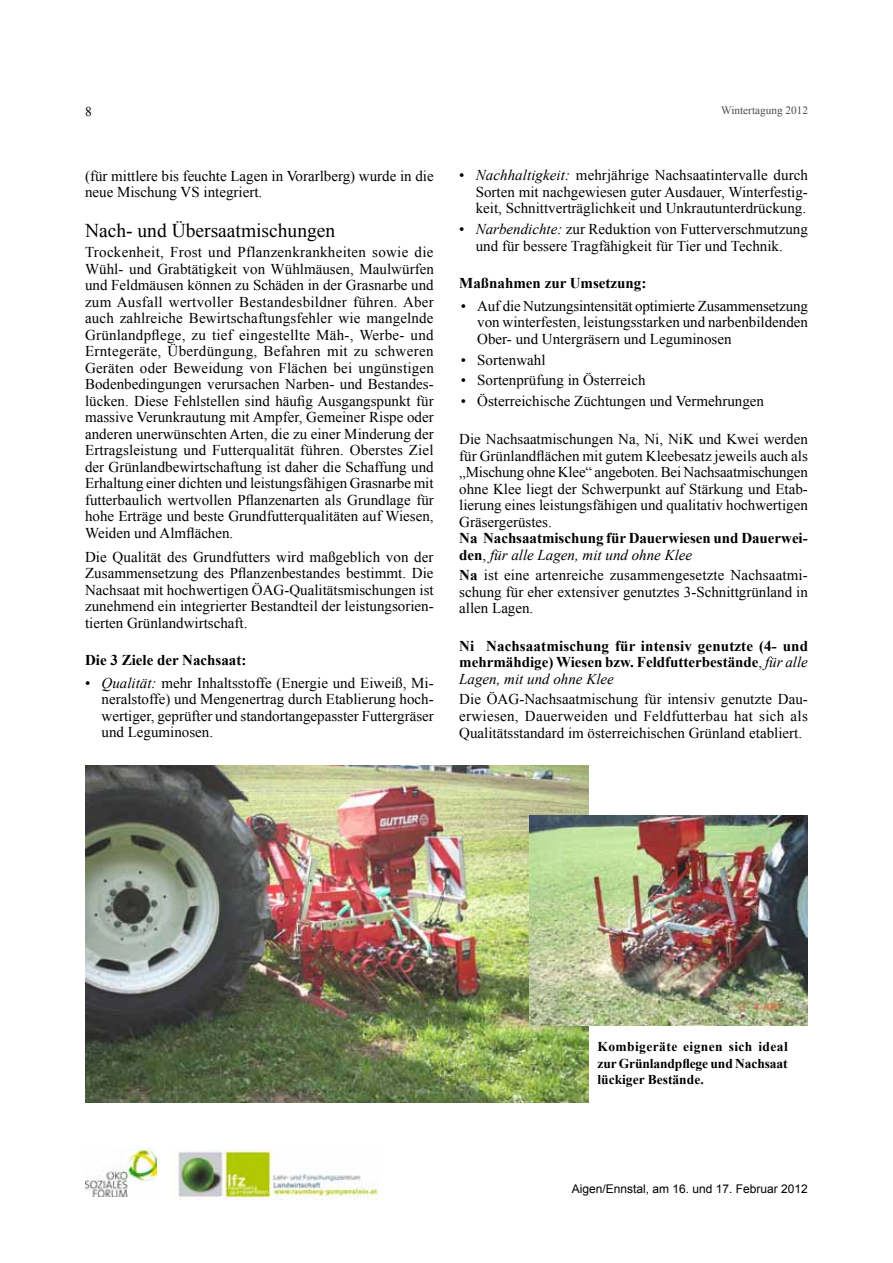
<style>
.page{position:relative;width:893px;height:1263px;background:#fff}
.page>*{position:absolute;margin:0;border:0;box-sizing:border-box;transform-origin:0 0}
.t1{font:19.5px "Times New Roman";color:#000}
.t2{font:15px/16.5px "Times New Roman";color:#000;text-align:justify}
.t3{font:700 15px/16.5px "Times New Roman";color:#000}
.t4{font:700 13.5px/16.5px "Times New Roman";letter-spacing:-.01em;color:#000;text-align:justify}
.t5{font:13.5px "Times New Roman";color:#000}
.t6{font:12px "Arial";color:#000}
.t7{font:11.25px "Times New Roman";color:#4b4b4d}
.s1{font-style:italic}
.s2{font-weight:400}
.s3{font-weight:400;font-style:italic}
.s4{font-weight:700}
</style>
<div class="page">
<img style="left:85px;top:1148px;width:72px;height:49px">
<img style="left:173px;top:1148px;width:206px;height:51px">
<img style="left:85px;top:765px;width:503px;height:337px">
<img style="left:529px;top:815px;width:279px;height:211px">
<p class="t5" style="left:85px;top:102px;width:8px">8</p>
<p class="t7" style="left:721px;top:103px;width:88px">Wintertagung 2012</p>
<p class="t2" style="left:85px;top:167px;width:350px">(für mittlere bis feuchte Lagen in Vorarlberg) wurde in die neue Mischung VS integriert.</p>
<h1 class="t1" style="left:85px;top:217px;width:252px">Nach- und Übersaatmischungen</h1>
<p class="t2" style="left:85px;top:244px;width:350px">Trockenheit, Frost und Pflanzenkrankheiten sowie die Wühl- und Grabtätigkeit von Wühlmäusen, Maulwürfen und Feldmäusen können zu Schäden in der Grasnarbe und zum Ausfall wertvoller Bestandesbildner führen. Aber auch zahlreiche Bewirtschaftungsfehler wie mangelnde Grünlandpflege, zu tief eingestellte Mäh-, Werbe- und Erntegeräte, Überdüngung, Befahren mit zu schweren Geräten oder Beweidung von Flächen bei ungünstigen Bodenbedingungen verursachen Narben- und Bestandes&shy;lücken. Diese Fehlstellen sind häufig Ausgangspunkt für massive Verunkrautung mit Ampfer, Gemeiner Rispe oder anderen unerwünschten Arten, die zu einer Minderung der Ertragsleistung und Futterqualität führen. Oberstes Ziel der Grünlandbewirtschaftung ist daher die Schaffung und Erhaltung einer dichten und leistungsfähigen Grasnarbe mit futterbaulich wertvollen Pflanzenarten als Grundlage für hohe Erträge und beste Grundfutterqualitäten auf Wiesen, Weiden und Almflächen.</p>
<p class="t2" style="left:85px;top:548px;width:350px">Die Qualität des Grundfutters wird maßgeblich von der Zusammensetzung des Pflanzenbestandes bestimmt. Die Nachsaat mit hochwertigen ÖAG-Qualitätsmischungen ist zunehmend ein integrierter Bestandteil der leistungsorien&shy;tierten Grünlandwirtschaft.</p>
<p class="t3" style="left:85px;top:651px;width:163px">Die 3 Ziele der Nachsaat:</p>
<p class="t2" style="left:102px;top:674px;width:334px;text-indent:-16px">• <span class="s1">Qualität:</span> mehr Inhaltsstoffe (Energie und Eiweiß, Mi&shy;neralstoffe) und Mengenertrag durch Etablierung hoch&shy;wertiger, geprüfter und standortangepasster Futtergräser und Leguminosen.</p>
<p class="t2" style="left:476px;top:167px;width:334px;text-indent:-17px">• <span class="s1">Nachhaltigkeit:</span> mehrjährige Nachsaatintervalle durch Sorten mit nachgewiesen guter Ausdauer, Winterfestig&shy;keit, Schnittverträglichkeit und Unkrautunterdrückung.</p>
<p class="t2" style="left:459px;top:221px;width:350px;text-align:center">• <span class="s1">Narbendichte:</span> zur Reduktion von Futterverschmutzung und für bessere Tragfähigkeit für Tier und Technik.</p>
<p class="t3" style="left:459px;top:274px;width:189px">Maßnahmen zur Umsetzung:</p>
<p class="t2" style="left:477px;top:297px;width:332px;text-indent:-16px">• Auf die Nutzungsintensität optimierte Zusammensetzung von winterfesten, leistungsstarken und narbenbildenden Ober- und Untergräsern und Leguminosen</p>
<p class="t2" style="left:461px;top:351px;width:86px">• Sortenwahl</p>
<p class="t2" style="left:461px;top:372px;width:186px">• Sortenprüfung in Österreich</p>
<p class="t2" style="left:461px;top:393px;width:305px">• Österreichische Züchtungen und Vermehrungen</p>
<p class="t2" style="left:459px;top:431px;width:350px">Die Nachsaatmischungen Na, Ni, NiK und Kwei werden für Grünlandflächen mit gutem Kleebesatz jeweils auch als „Mischung ohne Klee“ angeboten. Bei Nachsaatmischungen ohne Klee liegt der Schwerpunkt auf Stärkung und Etab&shy;lierung eines leistungsfähigen und qualitativ hochwertigen Gräsergerüstes.</p>
<p class="t3" style="left:459px;top:530px;width:350px">Na Nachsaatmischung für Dauerwiesen und Dauerwei&shy;den<span class="s2">,</span> <span class="s3">für alle Lagen, mit und ohne Klee</span></p>
<p class="t2" style="left:459px;top:567px;width:350px"><span class="s4">Na</span> ist eine artenreiche zusammengesetzte Nachsaatmi&shy;schung für eher extensiver genutztes 3-Schnittgrünland in allen Lagen.</p>
<p class="t3" style="left:459px;top:637px;width:350px;text-align:justify">Ni Nachsaatmischung für intensiv genutzte (4- und mehrmähdige) Wiesen bzw. Feldfutterbestände<span class="s2">,</span> <span class="s3">für alle Lagen, mit und ohne Klee</span></p>
<p class="t2" style="left:459px;top:691px;width:350px">Die ÖAG-Nachsaatmischung für intensiv genutzte Dau&shy;erwiesen, Dauerweiden und Feldfutterbau hat sich als Qualitätsstandard im österreichischen Grünland etabliert.</p>
<p class="t4" style="left:597px;top:1038px;width:192px">Kombigeräte eignen sich ideal zur Grünlandpflege und Nachsaat lückiger Bestände.</p>
<p class="t6" style="left:572px;top:1181px;width:238px">Aigen/Ennstal, am 16. und 17. Februar 2012</p>
</div>
